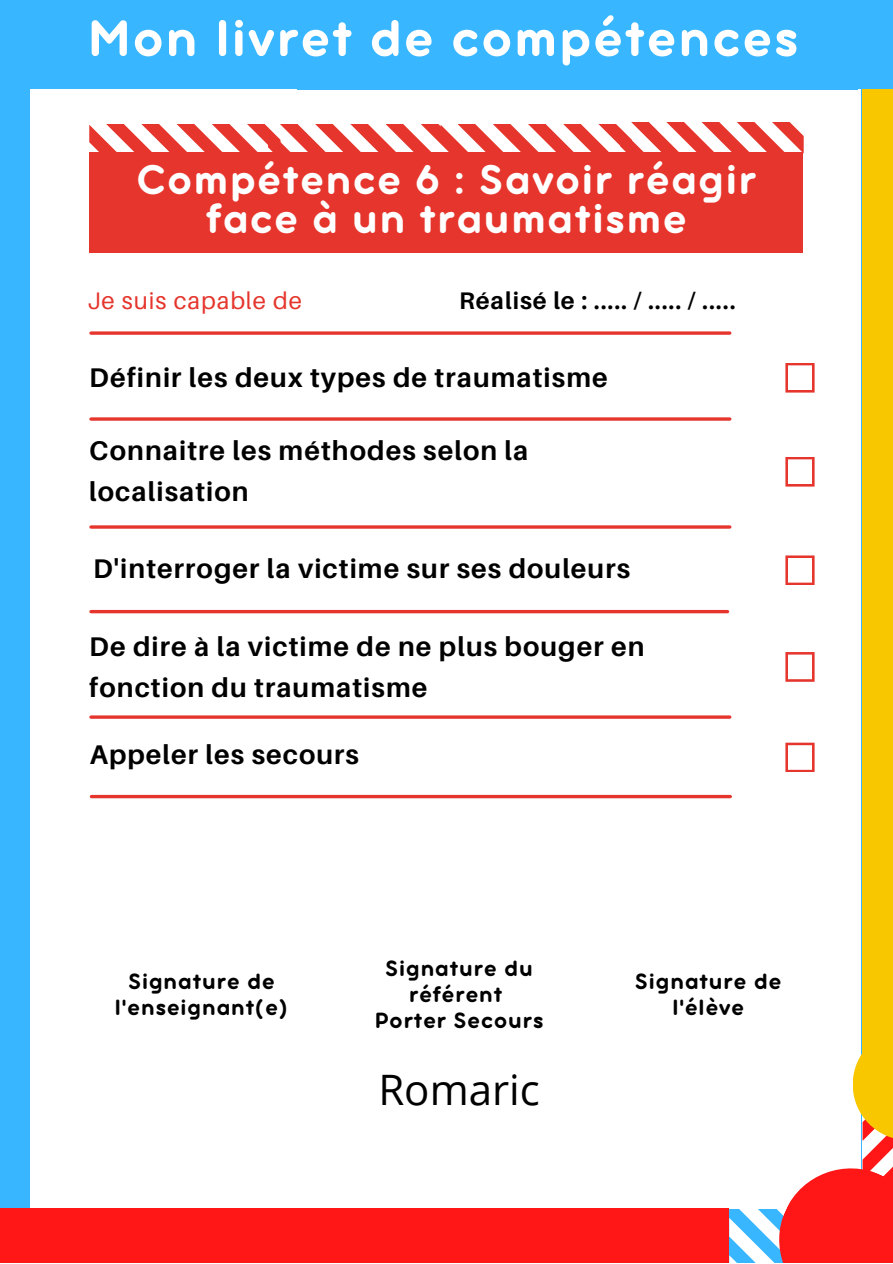
<style>
.page{position:relative;width:893px;height:1264px;background:#fff}
.page>*{position:absolute;margin:0;border:0;box-sizing:border-box;transform-origin:0 0}
.t1{font:55.8px "Aristotelica Pro Tx Bld";letter-spacing:.04em;color:#fff}
.t2{font:45px/38.2px "Aristotelica Pro Tx Bld";letter-spacing:.04em;color:#fff;text-align:center}
.t3{font:42px "Open Sans";color:#000}
.t4{font:700 27px/40.5px "Aileron";letter-spacing:.04em;color:#000}
.t5{font:24px/25.8px "Aristotelica Pro Tx Bld";letter-spacing:.04em;color:#000;text-align:center}
.t6{font:700 24px "Aileron";letter-spacing:.04em;color:#000}
.t7{font:24px "Aileron";letter-spacing:.04em;color:#e5352c}
</style>
<div class="page">
<div style="left:0;top:0;width:892px;height:1262px;background:#38b6ff"></div>
<div style="left:30px;top:89px;width:830px;height:1119px;background:#fff"></div>
<div style="left:0;top:1208px;width:729px;height:54px;background:#ff1616"></div>
<div style="left:89px;top:152px;width:713px;height:101px;background:#e5352c"></div>
<svg style="left:89px;top:122px;width:714px;height:44px"></svg>
<div style="left:862px;top:89px;width:30px;height:969px;background:#f8c700"></div>
<svg style="left:859px;top:1028px;width:3px;height:30px"></svg>
<svg style="left:91px;top:331px;width:638px;height:4px;background:#e8544c"></svg>
<svg style="left:91px;top:417px;width:638px;height:4px;background:#e8544c"></svg>
<hr style="left:91px;top:525px;width:638px;height:3px;background:#e5352c">
<hr style="left:91px;top:610px;width:636px;height:3px;background:#e5352c">
<hr style="left:91px;top:715px;width:638px;height:3px;background:#e5352c">
<hr style="left:91px;top:795px;width:639px;height:3px;background:#e5352c">
<svg style="left:785px;top:363px;width:29px;height:29px"></svg>
<svg style="left:785px;top:457px;width:29px;height:29px"></svg>
<svg style="left:785px;top:555px;width:29px;height:30px"></svg>
<svg style="left:785px;top:652px;width:29px;height:29px"></svg>
<svg style="left:785px;top:742px;width:29px;height:30px"></svg>
<svg style="left:729px;top:1058px;width:163px;height:204px"></svg>
<h1 class="t1" style="left:88px;top:20px;width:712px">Mon livret de compétences</h1>
<h2 class="t2" style="left:136px;top:164px;width:621px">Compétence 6 : Savoir réagir face à un traumatisme</h2>
<p class="t7" style="left:87px;top:285px;width:216px">Je suis capable de</p>
<p class="t6" style="left:459px;top:285px;width:278px">Réalisé le : ..... / ..... / .....</p>
<p class="t4" style="left:89px;top:356px;width:520px">Définir les deux types de traumatisme</p>
<p class="t4" style="left:89px;top:430px;width:440px">Connaitre les méthodes selon la localisation</p>
<p class="t4" style="left:93px;top:547px;width:538px">D'interroger la victime sur ses douleurs</p>
<p class="t4" style="left:89px;top:626px;width:556px">De dire à la victime de ne plus bouger en fonction du traumatisme</p>
<p class="t4" style="left:90px;top:734px;width:271px">Appeler les secours</p>
<p class="t5" style="left:115px;top:970px;width:175px">Signature de l'enseignant(e)</p>
<p class="t5" style="left:375px;top:957px;width:170px">Signature du référent<br>Porter Secours</p>
<h3 class="t3" style="left:378px;top:1060px;width:163px">Romaric</h3>
<p class="t5" style="left:635px;top:970px;width:148px">Signature de l'élève</p>
</div>
